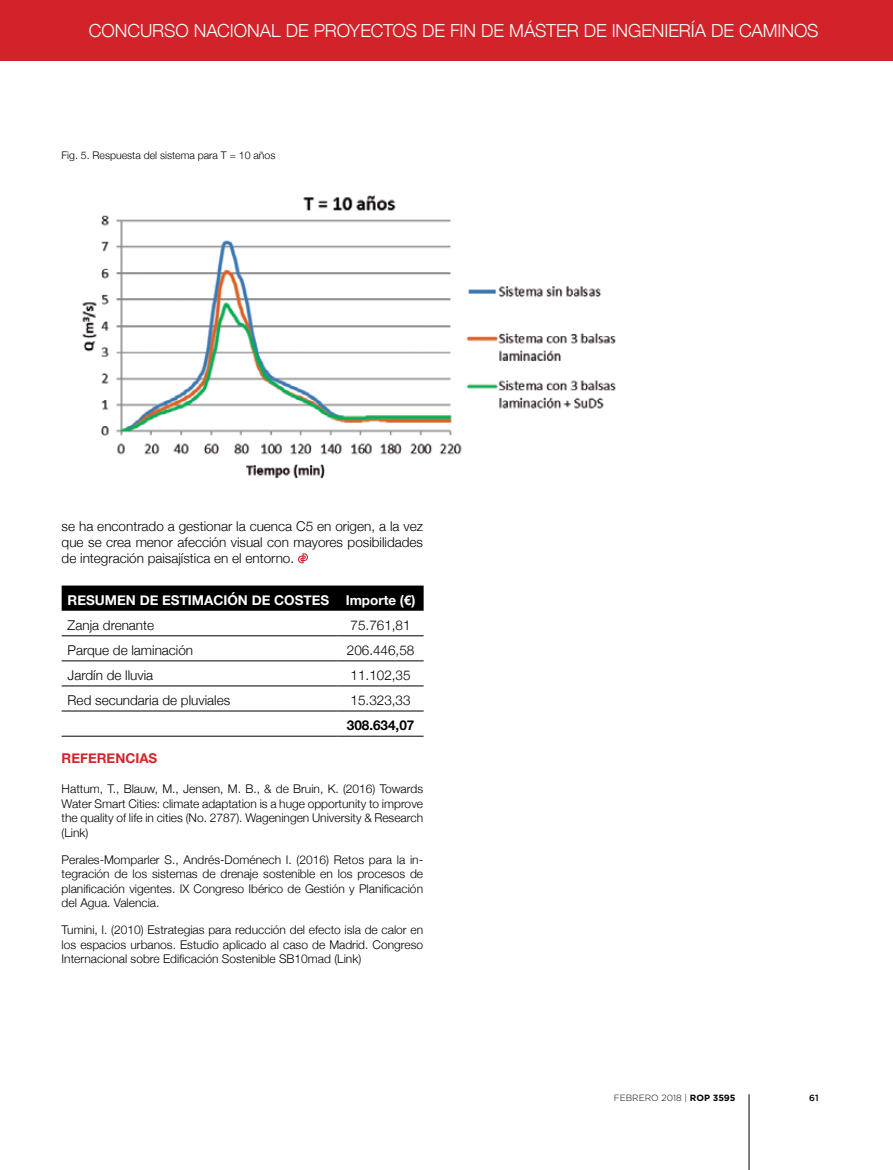
<style>
.page{position:relative;width:893px;height:1170px;background:#fff}
.page>*{position:absolute;margin:0;border:0;box-sizing:border-box;transform-origin:0 0}
.t1{font:300 18px "Helvetica Neue";letter-spacing:-.005em;color:#fff}
.t2{font:300 13.5px/16.2px "Helvetica Neue";color:#000;text-align:justify}
.t3{font:700 13.5px "Helvetica Neue";color:#fff}
.t4{font:700 13.5px "Helvetica Neue";color:#d2232a}
.t5{font:700 13.5px "Helvetica Neue";color:#000}
.t6{font:300 12px/14.4px "Helvetica Neue";color:#000;text-align:justify}
.t7{font:300 10.5px "Helvetica Neue";color:#000}
.t8{font:300 9px "Gotham";color:#000}
.t9{font:500 9px "Gotham";color:#000}
.s1{font-weight:700}
</style>
<div class="page">
<hr style="left:749px;top:1094px;width:1px;height:75px;background:#000">
<div style="left:0;top:0;width:893px;height:60px;background:#d2232a"></div>
<img style="left:82px;top:195px;width:534px;height:284px">
<svg style="left:298px;top:553px;width:10px;height:10px"></svg>
<div style="left:62px;top:585px;width:362px;height:25px;background:#000"></div>
<hr style="left:62px;top:635px;width:276px;height:1px;background:#000">
<hr style="left:338px;top:635px;width:86px;height:1px;background:#000">
<hr style="left:62px;top:660px;width:276px;height:1px;background:#000">
<hr style="left:338px;top:660px;width:86px;height:1px;background:#000">
<hr style="left:62px;top:685px;width:276px;height:1px;background:#000">
<hr style="left:338px;top:685px;width:86px;height:1px;background:#000">
<hr style="left:62px;top:710px;width:276px;height:1px;background:#000">
<hr style="left:338px;top:710px;width:86px;height:1px;background:#000">
<hr style="left:62px;top:735px;width:276px;height:1px;background:#000">
<hr style="left:338px;top:735px;width:86px;height:1px;background:#000">
<h1 class="t1" style="left:89px;top:16px;width:731px">CONCURSO NACIONAL DE PROYECTOS DE FIN DE MÁSTER DE INGENIERÍA DE CAMINOS</h1>
<p class="t7" style="left:62px;top:147px;width:215px">Fig. 5. Respuesta del sistema para T = 10 años</p>
<p class="t2" style="left:62px;top:517px;width:363px">se ha encontrado a gestionar la cuenca C5 en origen, a la vez que se crea menor afección visual con mayores posibilidades de integración paisajística en el entorno.</p>
<p class="t3" style="left:68px;top:589px;width:349px">RESUMEN DE ESTIMACIÓN DE COSTES Importe (€)</p>
<p class="t2" style="left:68px;top:616px;width:88px">Zanja drenante</p>
<p class="t2" style="left:351px;top:616px;width:62px">75.761,81</p>
<p class="t2" style="left:68px;top:641px;width:127px">Parque de laminación</p>
<p class="t2" style="left:347px;top:641px;width:69px">206.446,58</p>
<p class="t2" style="left:68px;top:666px;width:87px">Jardín de lluvia</p>
<p class="t2" style="left:351px;top:666px;width:62px">11.102,35</p>
<p class="t2" style="left:68px;top:691px;width:164px">Red secundaria de pluviales</p>
<p class="t2" style="left:351px;top:691px;width:62px">15.323,33</p>
<p class="t5" style="left:347px;top:714px;width:69px">308.634,07</p>
<p class="t4" style="left:62px;top:747px;width:97px">REFERENCIAS</p>
<p class="t6" style="left:62px;top:781px;width:363px">Hattum, T., Blauw, M., Jensen, M. B., &amp; de Bruin, K. (2016) Towards Water Smart Cities: climate adaptation is a huge opportunity to improve the quality of life in cities (No. 2787). Wageningen University &amp; Research (Link)</p>
<p class="t6" style="left:62px;top:851px;width:363px">Perales-Momparler S., Andrés-Doménech I. (2016) Retos para la in&shy;tegración de los sistemas de drenaje sostenible en los procesos de planificación vigentes. IX Congreso Ibérico de Gestión y Planificación del Agua. Valencia.</p>
<p class="t6" style="left:62px;top:921px;width:363px">Tumini, I. (2010) Estrategias para reducción del efecto isla de calor en los espacios urbanos. Estudio aplicado al caso de Madrid. Congreso Internacional sobre Edificación Sostenible SB10mad (Link)</p>
<p class="t8" style="left:614px;top:1092px;width:123px">FEBRERO 2018 | <span class="s1">ROP 3595</span></p>
<p class="t9" style="left:809px;top:1092px;width:11px">61</p>
</div>
